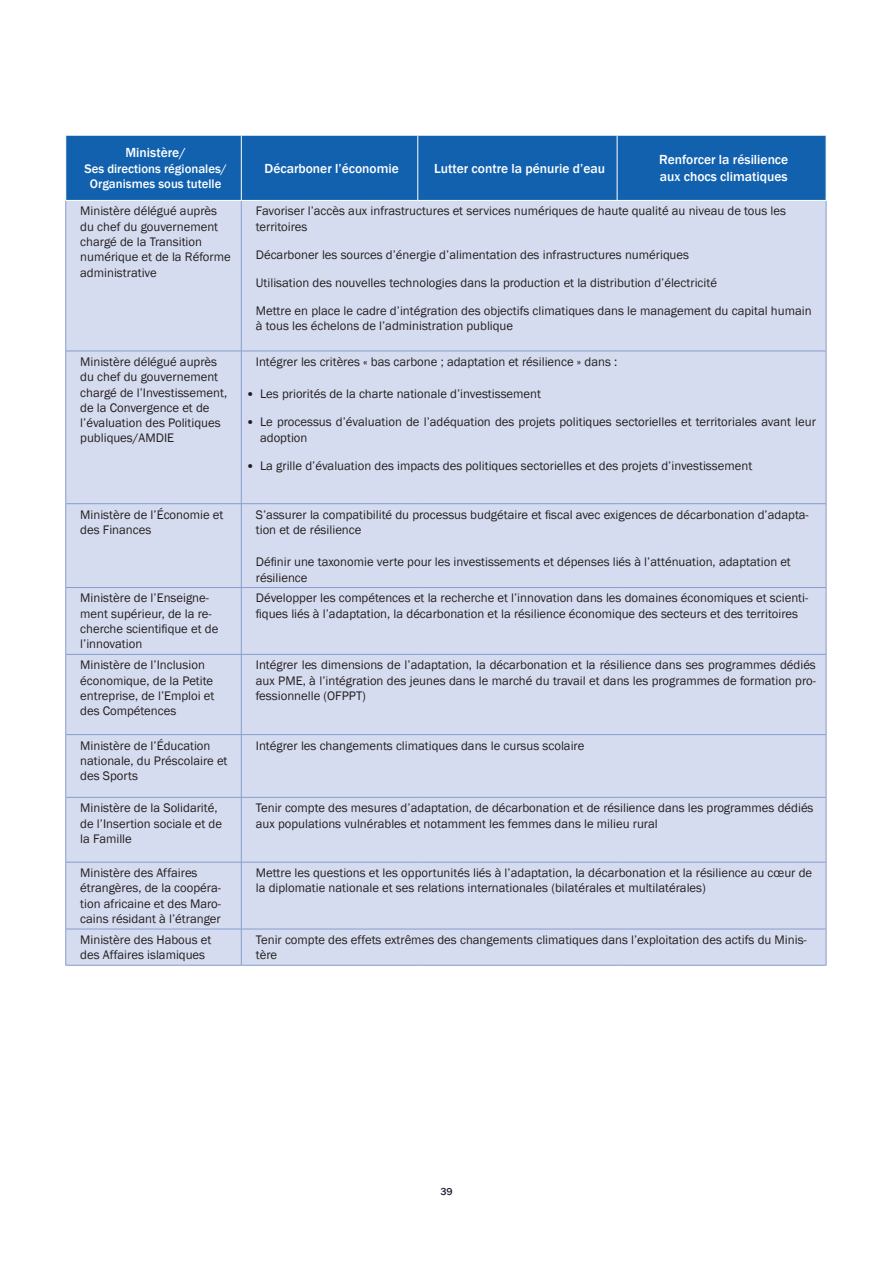
<style>
.page{position:relative;width:893px;height:1263px;background:#fff}
.page>*{position:absolute;margin:0;border:0;box-sizing:border-box;transform-origin:0 0}
.List_Paragraph{font:500 13.5px/16.2px "Franklin Gothic";color:#fff}
.List_Paragraph-2{font:12.75px/15.3px "Franklin Gothic";color:#231f20}
.List_Paragraph-3{font:500 12.75px/15.3px "Franklin Gothic";color:#fff;text-align:center}
.t1{font:500 10.5px "Franklin Gothic";color:#231e32}
.s1{font-family:"Calibri"}
</style>
<div class="page">
<div style="left:66px;top:136px;width:760px;height:64px;background:#1161af"></div>
<div style="left:66px;top:201px;width:760px;height:764px;background:#d6dcef"></div>
<hr style="left:241px;top:201px;width:1px;height:150px;background:#869ccf">
<hr style="left:241px;top:351px;width:1px;height:152px;background:#869ccf">
<hr style="left:241px;top:504px;width:1px;height:83px;background:#869ccf">
<hr style="left:241px;top:588px;width:1px;height:66px;background:#869ccf">
<hr style="left:241px;top:654px;width:1px;height:80px;background:#869ccf">
<hr style="left:241px;top:735px;width:1px;height:62px;background:#869ccf">
<hr style="left:241px;top:797px;width:1px;height:65px;background:#869ccf">
<hr style="left:241px;top:862px;width:1px;height:67px;background:#869ccf">
<hr style="left:241px;top:929px;width:1px;height:36px;background:#869ccf">
<hr style="left:65px;top:201px;width:1px;height:150px;background:#869ccf">
<hr style="left:826px;top:201px;width:1px;height:150px;background:#869ccf">
<hr style="left:66px;top:351px;width:175px;height:1px;background:#869ccf">
<hr style="left:65px;top:351px;width:1px;height:152px;background:#869ccf">
<hr style="left:241px;top:351px;width:177px;height:1px;background:#869ccf">
<hr style="left:418px;top:351px;width:199px;height:1px;background:#869ccf">
<hr style="left:617px;top:351px;width:209px;height:1px;background:#869ccf">
<hr style="left:826px;top:351px;width:1px;height:152px;background:#869ccf">
<hr style="left:66px;top:503px;width:175px;height:1px;background:#869ccf">
<hr style="left:65px;top:504px;width:1px;height:83px;background:#869ccf">
<hr style="left:241px;top:503px;width:177px;height:1px;background:#869ccf">
<hr style="left:418px;top:503px;width:199px;height:1px;background:#869ccf">
<hr style="left:617px;top:503px;width:209px;height:1px;background:#869ccf">
<hr style="left:826px;top:504px;width:1px;height:83px;background:#869ccf">
<hr style="left:66px;top:587px;width:175px;height:1px;background:#869ccf">
<hr style="left:65px;top:588px;width:1px;height:66px;background:#869ccf">
<hr style="left:241px;top:587px;width:177px;height:1px;background:#869ccf">
<hr style="left:418px;top:587px;width:199px;height:1px;background:#869ccf">
<hr style="left:617px;top:587px;width:209px;height:1px;background:#869ccf">
<hr style="left:826px;top:588px;width:1px;height:66px;background:#869ccf">
<hr style="left:66px;top:654px;width:175px;height:1px;background:#869ccf">
<hr style="left:65px;top:654px;width:1px;height:80px;background:#869ccf">
<hr style="left:241px;top:654px;width:177px;height:1px;background:#869ccf">
<hr style="left:418px;top:654px;width:199px;height:1px;background:#869ccf">
<hr style="left:617px;top:654px;width:209px;height:1px;background:#869ccf">
<hr style="left:826px;top:654px;width:1px;height:80px;background:#869ccf">
<hr style="left:66px;top:734px;width:175px;height:1px;background:#869ccf">
<hr style="left:65px;top:735px;width:1px;height:62px;background:#869ccf">
<hr style="left:241px;top:734px;width:177px;height:1px;background:#869ccf">
<hr style="left:418px;top:734px;width:199px;height:1px;background:#869ccf">
<hr style="left:617px;top:734px;width:209px;height:1px;background:#869ccf">
<hr style="left:826px;top:735px;width:1px;height:62px;background:#869ccf">
<hr style="left:66px;top:797px;width:175px;height:1px;background:#869ccf">
<hr style="left:65px;top:797px;width:1px;height:65px;background:#869ccf">
<hr style="left:241px;top:797px;width:177px;height:1px;background:#869ccf">
<hr style="left:418px;top:797px;width:199px;height:1px;background:#869ccf">
<hr style="left:617px;top:797px;width:209px;height:1px;background:#869ccf">
<hr style="left:826px;top:797px;width:1px;height:65px;background:#869ccf">
<hr style="left:66px;top:862px;width:175px;height:1px;background:#869ccf">
<hr style="left:65px;top:862px;width:1px;height:67px;background:#869ccf">
<hr style="left:241px;top:862px;width:177px;height:1px;background:#869ccf">
<hr style="left:418px;top:862px;width:199px;height:1px;background:#869ccf">
<hr style="left:617px;top:862px;width:209px;height:1px;background:#869ccf">
<hr style="left:826px;top:862px;width:1px;height:67px;background:#869ccf">
<hr style="left:66px;top:929px;width:175px;height:1px;background:#869ccf">
<hr style="left:65px;top:929px;width:1px;height:36px;background:#869ccf">
<hr style="left:241px;top:929px;width:177px;height:1px;background:#869ccf">
<hr style="left:418px;top:929px;width:199px;height:1px;background:#869ccf">
<hr style="left:617px;top:929px;width:209px;height:1px;background:#869ccf">
<hr style="left:826px;top:929px;width:1px;height:36px;background:#869ccf">
<hr style="left:66px;top:965px;width:175px;height:1px;background:#869ccf">
<hr style="left:241px;top:965px;width:177px;height:1px;background:#869ccf">
<hr style="left:418px;top:965px;width:199px;height:1px;background:#869ccf">
<hr style="left:617px;top:965px;width:209px;height:1px;background:#869ccf">
<hr style="left:241px;top:135px;width:1px;height:65px;background:#fff">
<hr style="left:417px;top:135px;width:1px;height:65px;background:#fff">
<hr style="left:617px;top:135px;width:1px;height:65px;background:#fff">
<p class="List_Paragraph" style="left:125px;top:145px;width:62px">Ministère/</p>
<p class="List_Paragraph-3" style="left:84px;top:161px;width:144px">Ses directions régionales/<br>Organismes sous tutelle</p>
<p class="List_Paragraph" style="left:265px;top:160px;width:136px">Décarboner l’économie</p>
<p class="List_Paragraph" style="left:434px;top:160px;width:172px">Lutter contre la pénurie d’eau</p>
<p class="List_Paragraph" style="left:659px;top:152px;width:131px">Renforcer la résilience aux chocs climatiques</p>
<p class="List_Paragraph-2" style="left:80px;top:204px;width:152px">Ministère délégué auprès du chef du gouvernement chargé de la Transition numérique et de la Réforme administrative</p>
<p class="List_Paragraph-2" style="left:256px;top:204px;width:532px">Favoriser l’accès aux infrastructures et services numériques de haute qualité au niveau de tous les territoires</p>
<p class="List_Paragraph-2" style="left:256px;top:247px;width:435px">Décarboner les sources d’énergie d’alimentation des infrastructures numériques</p>
<p class="List_Paragraph-2" style="left:256px;top:275px;width:463px">Utilisation des nouvelles technologies dans la production et la distribution d’électricité</p>
<p class="List_Paragraph-2" style="left:256px;top:303px;width:557px">Mettre en place le cadre d’intégration des objectifs climatiques dans le management du capital humain à tous les échelons de l’administration publique</p>
<p class="List_Paragraph-2" style="left:80px;top:354px;width:148px">Ministère délégué auprès du chef du gouvernement chargé de l’Investissement, de la Convergence et de l’évaluation des Politiques publiques/AMDIE</p>
<p class="List_Paragraph-2" style="left:256px;top:354px;width:363px">Intégrer les critères « bas carbone ; adaptation et résilience » dans :</p>
<p class="List_Paragraph-2" style="left:247px;top:387px;width:295px"><span class="s1">•</span> Les priorités de la charte nationale d’investissement</p>
<p class="List_Paragraph-2" style="left:260px;top:415px;width:557px;text-indent:-13px"><span class="s1">•</span> Le processus d’évaluation de l’adéquation des projets politiques sectorielles et territoriales avant leur adoption</p>
<p class="List_Paragraph-2" style="left:247px;top:458px;width:506px"><span class="s1">•</span> La grille d’évaluation des impacts des politiques sectorielles et des projets d’investissement</p>
<p class="List_Paragraph-2" style="left:80px;top:507px;width:145px">Ministère de l’Économie et des Finances</p>
<p class="List_Paragraph-2" style="left:256px;top:507px;width:554px">S’assurer la compatibilité du processus budgétaire et fiscal avec exigences de décarbonation d’adapta&shy;tion et de résilience</p>
<p class="List_Paragraph-2" style="left:256px;top:555px;width:536px">Définir une taxonomie verte pour les investissements et dépenses liés à l’atténuation, adaptation et résilience</p>
<p class="List_Paragraph-2" style="left:80px;top:591px;width:140px">Ministère de l’Enseigne&shy;ment supérieur, de la re&shy;cherche scientifique et de l’innovation</p>
<p class="List_Paragraph-2" style="left:256px;top:591px;width:554px">Développer les compétences et la recherche et l’innovation dans les domaines économiques et scienti&shy;fiques liés à l’adaptation, la décarbonation et la résilience économique des secteurs et des territoires</p>
<p class="List_Paragraph-2" style="left:80px;top:658px;width:136px">Ministère de l’Inclusion économique, de la Petite entreprise, de l’Emploi et des Compétences</p>
<p class="List_Paragraph-2" style="left:256px;top:658px;width:562px;text-align:justify">Intégrer les dimensions de l’adaptation, la décarbonation et la résilience dans ses programmes dédiés aux PME, à l’intégration des jeunes dans le marché du travail et dans les programmes de formation pro&shy;fessionnelle (OFPPT)</p>
<p class="List_Paragraph-2" style="left:80px;top:738px;width:149px">Ministère de l’Éducation nationale, du Préscolaire et des Sports</p>
<p class="List_Paragraph-2" style="left:256px;top:738px;width:330px">Intégrer les changements climatiques dans le cursus scolaire</p>
<p class="List_Paragraph-2" style="left:80px;top:801px;width:143px">Ministère de la Solidarité, de l’Insertion sociale et de la Famille</p>
<p class="List_Paragraph-2" style="left:256px;top:801px;width:559px">Tenir compte des mesures d’adaptation, de décarbonation et de résilience dans les programmes dédiés aux populations vulnérables et notamment les femmes dans le milieu rural</p>
<p class="List_Paragraph-2" style="left:80px;top:865px;width:142px">Ministère des Affaires étrangères, de la coopéra&shy;tion africaine et des Maro&shy;cains résidant à l’étranger</p>
<p class="List_Paragraph-2" style="left:256px;top:865px;width:558px">Mettre les questions et les opportunités liés à l’adaptation, la décarbonation et la résilience au cœur de la diplomatie nationale et ses relations internationales (bilatérales et multilatérales)</p>
<p class="List_Paragraph-2" style="left:80px;top:932px;width:133px">Ministère des Habous et des Affaires islamiques</p>
<p class="List_Paragraph-2" style="left:256px;top:932px;width:552px">Tenir compte des effets extrêmes des changements climatiques dans l’exploitation des actifs du Minis&shy;tère</p>
<p class="t1" style="left:440px;top:1185px;width:14px">39</p>
</div>
